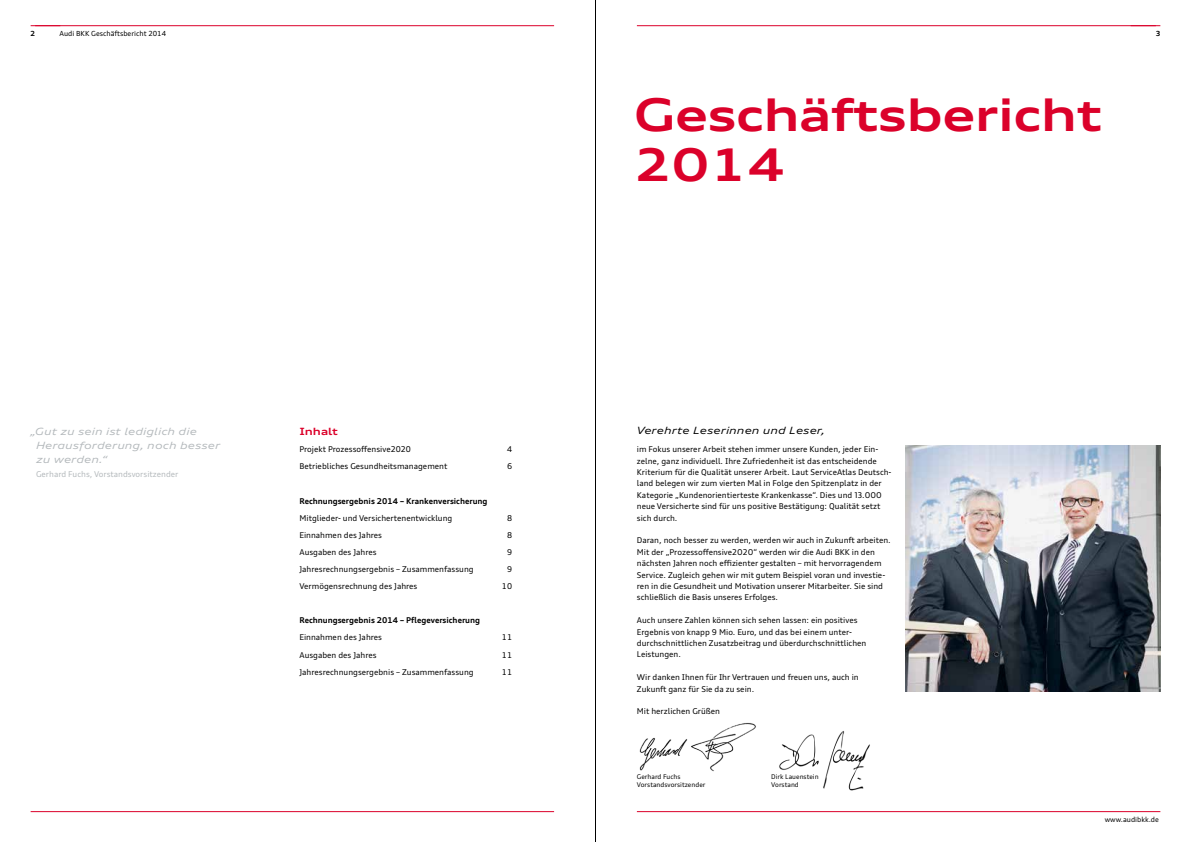
<style>
.page{position:relative;width:1191px;height:842px;background:#fff}
.page>*{position:absolute;margin:0;border:0;box-sizing:border-box;transform-origin:0 0}
.t1{font:700 expanded 45px/50px "Audi Type";letter-spacing:-.01em;color:#db012a}
.t2{font:italic expanded 10px/14px "Audi Type";color:#b4b9bc}
.t3{font:italic expanded 10px "Audi Type";color:#000}
.t4{font:700 expanded 10px "Audi Type";color:#db012a}
.t5{font:8px/11.4px "Audi Type";color:#000}
.t6{font:700 8px "Audi Type";color:#000}
.t7{font:8px "Audi Type";color:#b4b9bc}
.t8{font:7px "Audi Type";color:#000}
.t9{font:700 7px "Audi Type";color:#000}
.t10{font:6.5px/8.2px "Audi Type";color:#000}
</style>
<div class="page">
<img style="left:905px;top:445px;width:255px;height:247px">
<img style="left:639px;top:722px;width:117px;height:50px">
<img style="left:779px;top:731px;width:91px;height:60px">
<hr style="left:31px;top:811px;width:523px;height:1px;background:#db012a">
<hr style="left:637px;top:811px;width:523px;height:1px;background:#db012a">
<hr style="left:35px;top:26px;width:519px;height:1px;background:#db012a">
<svg style="left:31px;top:25px;width:29px;height:1px"></svg>
<hr style="left:637px;top:26px;width:518px;height:1px;background:#db012a">
<hr style="left:1130px;top:25px;width:30px;height:1px;background:#db012a">
<hr style="left:595px;top:0;width:1px;height:842px;background:#000">
<p class="t9" style="left:31px;top:29px;width:6px">2</p>
<p class="t8" style="left:60px;top:29px;width:108px">Audi BKK Geschäftsbericht 2014</p>
<p class="t9" style="left:1155px;top:29px;width:6px">3</p>
<p class="t2" style="left:36px;top:424px;width:186px;text-indent:-5px">„Gut zu sein ist lediglich die<br>Herausforderung, noch besser zu werden.“</p>
<p class="t7" style="left:36px;top:469px;width:144px">Gerhard Fuchs, Vorstandsvorsitzender</p>
<p class="t4" style="left:299px;top:425px;width:40px">Inhalt</p>
<p class="t5" style="left:299px;top:444px;width:113px">Projekt Prozessoffensive2020</p>
<p class="t5" style="left:507px;top:444px;width:7px">4</p>
<p class="t5" style="left:299px;top:461px;width:149px">Betriebliches Gesundheitsmanagement</p>
<p class="t5" style="left:507px;top:461px;width:7px">6</p>
<p class="t6" style="left:299px;top:496px;width:190px">Rechnungsergebnis 2014 – Krankenversicherung</p>
<p class="t5" style="left:299px;top:512px;width:154px">Mitglieder- und Versichertenentwicklung</p>
<p class="t5" style="left:507px;top:512px;width:7px">8</p>
<p class="t5" style="left:299px;top:529px;width:84px">Einnahmen des Jahres</p>
<p class="t5" style="left:507px;top:529px;width:7px">8</p>
<p class="t5" style="left:299px;top:546px;width:79px">Ausgaben des Jahres</p>
<p class="t5" style="left:507px;top:546px;width:7px">9</p>
<p class="t5" style="left:299px;top:563px;width:176px">Jahresrechnungsergebnis – Zusammenfassung</p>
<p class="t5" style="left:507px;top:563px;width:7px">9</p>
<p class="t5" style="left:299px;top:580px;width:119px">Vermögensrechnung des Jahres</p>
<p class="t5" style="left:502px;top:580px;width:12px">10</p>
<p class="t6" style="left:299px;top:615px;width:182px">Rechnungsergebnis 2014 – Pflegeversicherung</p>
<p class="t5" style="left:299px;top:632px;width:84px">Einnahmen des Jahres</p>
<p class="t5" style="left:502px;top:632px;width:12px">11</p>
<p class="t5" style="left:299px;top:649px;width:79px">Ausgaben des Jahres</p>
<p class="t5" style="left:502px;top:649px;width:12px">11</p>
<p class="t5" style="left:299px;top:666px;width:176px">Jahresrechnungsergebnis – Zusammenfassung</p>
<p class="t5" style="left:502px;top:666px;width:12px">11</p>
<h1 class="t1" style="left:634px;top:89px;width:470px">Geschäftsbericht<br>2014</h1>
<p class="t3" style="left:637px;top:425px;width:190px">Verehrte Leserinnen und Leser,</p>
<p class="t5" style="left:637px;top:444px;width:256px">im Fokus unserer Arbeit stehen immer unsere Kunden, jeder Ein&shy;zelne, ganz individuell. Ihre Zufriedenheit ist das entscheidende Kriterium für die Qualität unserer Arbeit. Laut ServiceAtlas Deutsch&shy;land belegen wir zum vierten Mal in Folge den Spitzenplatz in der Kategorie „Kundenorientierteste Krankenkasse“. Dies und 13.000 neue Versicherte sind für uns positive Bestätigung: Qualität setzt sich durch.</p>
<p class="t5" style="left:637px;top:535px;width:255px">Daran, noch besser zu werden, werden wir auch in Zukunft arbeiten.<br>Mit der „Prozessoffensive2020“ werden wir die Audi BKK in den nächsten Jahren noch effizienter gestalten – mit hervorragendem Service. Zugleich gehen wir mit gutem Beispiel voran und investie&shy;ren in die Gesundheit und Motivation unserer Mitarbeiter. Sie sind schließlich die Basis unseres Erfolges.</p>
<p class="t5" style="left:637px;top:615px;width:231px">Auch unsere Zahlen können sich sehen lassen: ein positives Ergebnis von knapp 9 Mio. Euro, und das bei einem unter&shy;durchschnittlichen Zusatzbeitrag und überdurchschnittlichen Leistungen.</p>
<p class="t5" style="left:637px;top:672px;width:223px">Wir danken Ihnen für Ihr Vertrauen und freuen uns, auch in<br>Zukunft ganz für Sie da zu sein.</p>
<p class="t5" style="left:637px;top:706px;width:85px">Mit herzlichen Grüßen</p>
<p class="t10" style="left:637px;top:772px;width:70px">Gerhard Fuchs<br>Vorstandsvorsitzender</p>
<p class="t10" style="left:771px;top:772px;width:49px">Dirk Lauenstein<br>Vorstand</p>
<p class="t8" style="left:1104px;top:815px;width:56px">www.audibkk.de</p>
</div>
